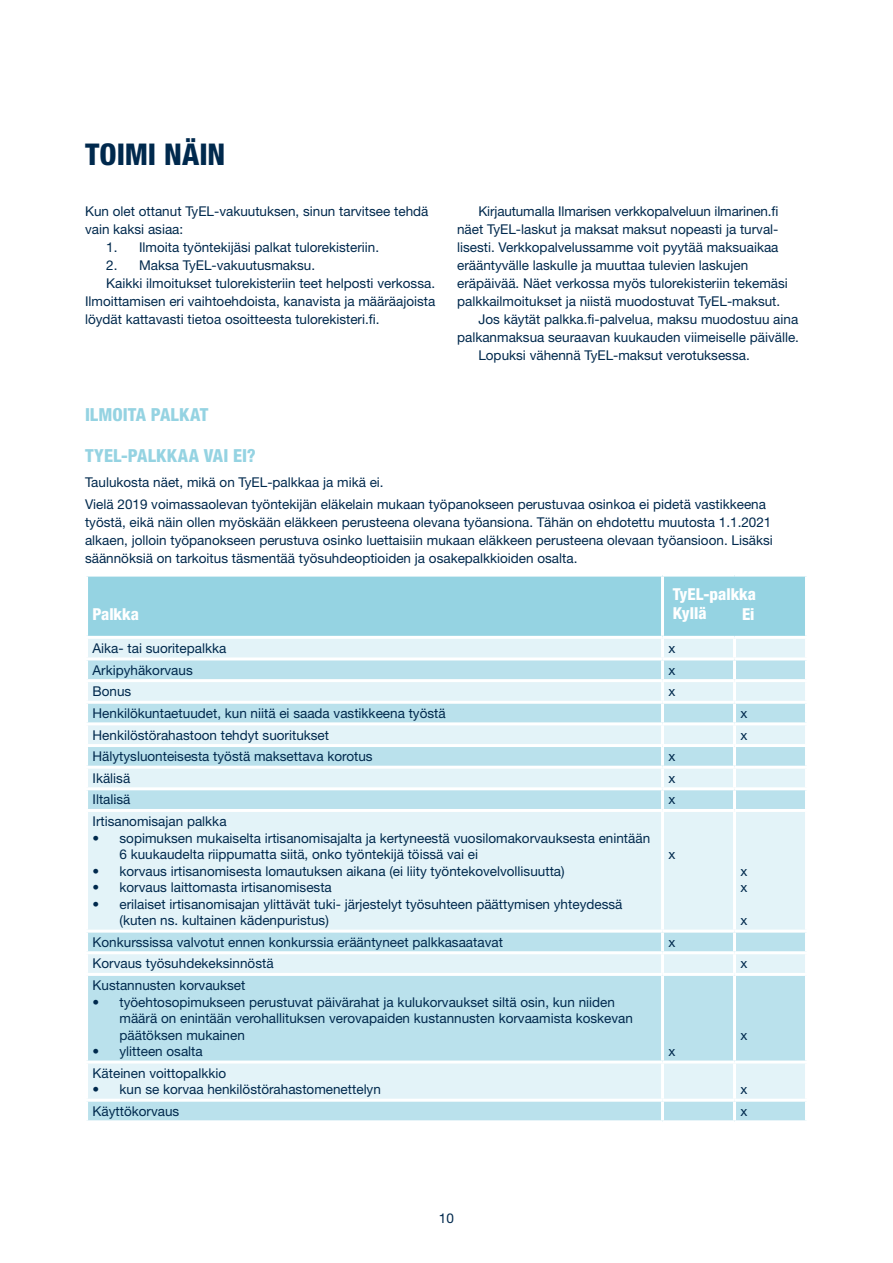
<style>
.page{position:relative;width:893px;height:1263px;background:#fff}
.page>*{position:absolute;margin:0;border:0;box-sizing:border-box;transform-origin:0 0}
.t1{font:800 condensed 30px "Helvetica Neue LT Std";letter-spacing:-.005em;color:#00294d}
.t2{font:800 condensed 18px "Helvetica Neue LT Std";letter-spacing:.005em;color:#95d3e2}
.t3{font:800 condensed 16.5px/19.5px "Helvetica Neue LT Std";color:#fff}
.t4{font:13.5px/16.5px "Helvetica Neue LT Std";color:#00294d}
</style>
<div class="page">
<svg style="left:88px;top:577px;width:717px;height:80px;background:#a7dae7"></svg>
<div style="left:88px;top:660px;width:717px;height:460px;background:#bae1ec"></div>
<svg style="left:88px;top:682px;width:717px;height:417px;background:#d2ebf3"></svg>
<hr style="left:661px;top:639px;width:3px;height:18px;background:#fff">
<hr style="left:733px;top:639px;width:3px;height:18px;background:#fff">
<hr style="left:661px;top:660px;width:3px;height:19px;background:#fff">
<hr style="left:733px;top:660px;width:3px;height:19px;background:#fff">
<hr style="left:85px;top:679px;width:577px;height:3px;background:#fff">
<hr style="left:662px;top:679px;width:72px;height:3px;background:#fff">
<hr style="left:661px;top:682px;width:3px;height:19px;background:#fff">
<hr style="left:734px;top:679px;width:74px;height:3px;background:#fff">
<hr style="left:733px;top:682px;width:3px;height:19px;background:#fff">
<hr style="left:85px;top:701px;width:577px;height:3px;background:#fff">
<hr style="left:662px;top:701px;width:72px;height:3px;background:#fff">
<hr style="left:661px;top:704px;width:3px;height:18px;background:#fff">
<hr style="left:734px;top:701px;width:74px;height:3px;background:#fff">
<hr style="left:733px;top:704px;width:3px;height:18px;background:#fff">
<hr style="left:85px;top:722px;width:577px;height:3px;background:#fff">
<hr style="left:662px;top:722px;width:72px;height:3px;background:#fff">
<hr style="left:661px;top:725px;width:3px;height:19px;background:#fff">
<hr style="left:734px;top:722px;width:74px;height:3px;background:#fff">
<hr style="left:733px;top:725px;width:3px;height:19px;background:#fff">
<hr style="left:85px;top:744px;width:577px;height:3px;background:#fff">
<hr style="left:662px;top:744px;width:72px;height:3px;background:#fff">
<hr style="left:661px;top:747px;width:3px;height:19px;background:#fff">
<hr style="left:734px;top:744px;width:74px;height:3px;background:#fff">
<hr style="left:733px;top:747px;width:3px;height:19px;background:#fff">
<hr style="left:85px;top:766px;width:577px;height:3px;background:#fff">
<hr style="left:662px;top:766px;width:72px;height:3px;background:#fff">
<hr style="left:661px;top:769px;width:3px;height:18px;background:#fff">
<hr style="left:734px;top:766px;width:74px;height:3px;background:#fff">
<hr style="left:733px;top:769px;width:3px;height:18px;background:#fff">
<hr style="left:85px;top:787px;width:577px;height:3px;background:#fff">
<hr style="left:662px;top:787px;width:72px;height:3px;background:#fff">
<hr style="left:661px;top:790px;width:3px;height:19px;background:#fff">
<hr style="left:734px;top:787px;width:74px;height:3px;background:#fff">
<hr style="left:733px;top:790px;width:3px;height:19px;background:#fff">
<hr style="left:85px;top:809px;width:577px;height:3px;background:#fff">
<hr style="left:662px;top:809px;width:72px;height:3px;background:#fff">
<hr style="left:661px;top:812px;width:3px;height:118px;background:#fff">
<hr style="left:734px;top:809px;width:74px;height:3px;background:#fff">
<hr style="left:733px;top:812px;width:3px;height:118px;background:#fff">
<hr style="left:85px;top:930px;width:577px;height:3px;background:#fff">
<hr style="left:662px;top:930px;width:72px;height:3px;background:#fff">
<hr style="left:661px;top:933px;width:3px;height:18px;background:#fff">
<hr style="left:734px;top:930px;width:74px;height:3px;background:#fff">
<hr style="left:733px;top:933px;width:3px;height:18px;background:#fff">
<hr style="left:85px;top:951px;width:577px;height:3px;background:#fff">
<hr style="left:662px;top:951px;width:72px;height:3px;background:#fff">
<hr style="left:661px;top:954px;width:3px;height:19px;background:#fff">
<hr style="left:734px;top:951px;width:74px;height:3px;background:#fff">
<hr style="left:733px;top:954px;width:3px;height:19px;background:#fff">
<hr style="left:85px;top:973px;width:577px;height:3px;background:#fff">
<hr style="left:662px;top:973px;width:72px;height:3px;background:#fff">
<hr style="left:661px;top:976px;width:3px;height:84px;background:#fff">
<hr style="left:734px;top:973px;width:74px;height:3px;background:#fff">
<hr style="left:733px;top:976px;width:3px;height:84px;background:#fff">
<hr style="left:85px;top:1060px;width:577px;height:3px;background:#fff">
<hr style="left:662px;top:1060px;width:72px;height:3px;background:#fff">
<hr style="left:661px;top:1063px;width:3px;height:36px;background:#fff">
<hr style="left:734px;top:1060px;width:74px;height:3px;background:#fff">
<hr style="left:733px;top:1063px;width:3px;height:36px;background:#fff">
<hr style="left:85px;top:1099px;width:577px;height:3px;background:#fff">
<hr style="left:662px;top:1099px;width:72px;height:3px;background:#fff">
<hr style="left:661px;top:1102px;width:3px;height:18px;background:#fff">
<hr style="left:734px;top:1099px;width:74px;height:3px;background:#fff">
<hr style="left:733px;top:1102px;width:3px;height:18px;background:#fff">
<hr style="left:85px;top:636px;width:577px;height:3px;background:#fff">
<hr style="left:661px;top:577px;width:3px;height:59px;background:#fff">
<hr style="left:662px;top:636px;width:72px;height:3px;background:#fff">
<hr style="left:734px;top:636px;width:74px;height:3px;background:#fff">
<h1 class="t1" style="left:85px;top:136px;width:142px">TOIMI NÄIN</h1>
<p class="t4" style="left:85px;top:202px;width:345px;line-height:18px">Kun olet ottanut TyEL-vakuutuksen, sinun tarvitsee tehdä vain kaksi asiaa:</p>
<p class="t4" style="left:106px;top:239px;width:274px">1. Ilmoita työntekijäsi palkat tulorekisteriin.</p>
<p class="t4" style="left:106px;top:257px;width:210px">2. Maksa TyEL-vakuutusmaksu.</p>
<p class="t4" style="left:106px;top:275px;width:330px">Kaikki ilmoitukset tulorekisteriin teet helposti verkossa.</p>
<p class="t4" style="left:85px;top:293px;width:352px">Ilmoittamisen eri vaihtoehdoista, kanavista ja määräajoista</p>
<p class="t4" style="left:85px;top:311px;width:296px">löydät kattavasti tietoa osoitteesta tulorekisteri.fi.</p>
<p class="t4" style="left:478px;top:203px;width:302px">Kirjautumalla Ilmarisen verkkopalveluun ilmarinen.fi</p>
<p class="t4" style="left:457px;top:221px;width:323px">näet TyEL-laskut ja maksat maksut nopeasti ja turval-</p>
<p class="t4" style="left:457px;top:239px;width:323px">lisesti. Verkkopalvelussamme voit pyytää maksuaikaa</p>
<p class="t4" style="left:457px;top:257px;width:293px">erääntyvälle laskulle ja muuttaa tulevien laskujen</p>
<p class="t4" style="left:457px;top:275px;width:332px">eräpäivää. Näet verkossa myös tulorekisteriin tekemäsi</p>
<p class="t4" style="left:457px;top:293px;width:325px">palkkailmoitukset ja niistä muodostuvat TyEL-maksut.</p>
<p class="t4" style="left:478px;top:311px;width:321px">Jos käytät palkka.fi-palvelua, maksu muodostuu aina</p>
<p class="t4" style="left:457px;top:329px;width:343px">palkanmaksua seuraavan kuukauden viimeiselle päivälle.</p>
<p class="t4" style="left:478px;top:347px;width:273px">Lopuksi vähennä TyEL-maksut verotuksessa.</p>
<h2 class="t2" style="left:85px;top:404px;width:125px">ILMOITA PALKAT</h2>
<h2 class="t2" style="left:85px;top:444px;width:172px">TYEL-PALKKAA VAI EI?</h2>
<p class="t4" style="left:85px;top:471px;width:682px;line-height:22.2px">Taulukosta näet, mikä on TyEL-palkkaa ja mikä ei.<br>Vielä 2019 voimassaolevan työntekijän eläkelain mukaan työpanokseen perustuvaa osinkoa ei pidetä vastikkeena</p>
<p class="t4" style="left:85px;top:513px;width:689px;line-height:18px;text-align:justify">työstä, eikä näin ollen myöskään eläkkeen perusteena olevana työansiona. Tähän on ehdotettu muutosta 1.1.2021 alkaen, jolloin työpanokseen perustuva osinko luettaisiin mukaan eläkkeen perusteena olevaan työansioon. Lisäksi säännöksiä on tarkoitus täsmentää työsuhdeoptioiden ja osakepalkkioiden osalta.</p>
<p class="t3" style="left:673px;top:584px;width:85px">TyEL-palkka<br>Kyllä</p>
<p class="t3" style="left:742px;top:604px;width:14px">Ei</p>
<p class="t3" style="left:93px;top:604px;width:48px">Palkka</p>
<p class="t4" style="left:93px;top:640px;width:135px">Aika- tai suoritepalkka</p>
<p class="t4" style="left:668px;top:640px;width:8px">x</p>
<p class="t4" style="left:93px;top:661px;width:102px">Arkipyhäkorvaus</p>
<p class="t4" style="left:668px;top:661px;width:8px">x</p>
<p class="t4" style="left:93px;top:683px;width:40px">Bonus</p>
<p class="t4" style="left:668px;top:683px;width:8px">x</p>
<p class="t4" style="left:93px;top:705px;width:355px">Henkilökuntaetuudet, kun niitä ei saada vastikkeena työstä</p>
<p class="t4" style="left:740px;top:705px;width:8px">x</p>
<p class="t4" style="left:93px;top:726px;width:238px">Henkilöstörahastoon tehdyt suoritukset</p>
<p class="t4" style="left:740px;top:726px;width:8px">x</p>
<p class="t4" style="left:93px;top:748px;width:282px">Hälytysluonteisesta työstä maksettava korotus</p>
<p class="t4" style="left:668px;top:748px;width:8px">x</p>
<p class="t4" style="left:93px;top:770px;width:39px">Ikälisä</p>
<p class="t4" style="left:668px;top:770px;width:8px">x</p>
<p class="t4" style="left:93px;top:791px;width:39px">Iltalisä</p>
<p class="t4" style="left:668px;top:791px;width:8px">x</p>
<p class="t4" style="left:93px;top:813px;width:136px">Irtisanomisajan palkka</p>
<p class="t4" style="left:120px;top:829px;width:532px;text-indent:-27px">• sopimuksen mukaiselta irtisanomisajalta ja kertyneestä vuosilomakorvauksesta enintään<br>6 kuukaudelta riippumatta siitä, onko työntekijä töissä vai ei</p>
<p class="t4" style="left:93px;top:862px;width:474px">• korvaus irtisanomisesta lomautuksen aikana (ei liity työntekovelvollisuutta)</p>
<p class="t4" style="left:93px;top:879px;width:241px">• korvaus laittomasta irtisanomisesta</p>
<p class="t4" style="left:120px;top:895px;width:504px;text-indent:-27px">• erilaiset irtisanomisajan ylittävät tuki- järjestelyt työsuhteen päättymisen yhteydessä (kuten ns. kultainen kädenpuristus)</p>
<p class="t4" style="left:668px;top:846px;width:8px">x</p>
<p class="t4" style="left:740px;top:862px;width:8px">x x</p>
<p class="t4" style="left:740px;top:912px;width:8px">x</p>
<p class="t4" style="left:93px;top:933px;width:412px">Konkurssissa valvotut ennen konkurssia erääntyneet palkkasaatavat</p>
<p class="t4" style="left:668px;top:933px;width:8px">x</p>
<p class="t4" style="left:93px;top:955px;width:183px">Korvaus työsuhdekeksinnöstä</p>
<p class="t4" style="left:740px;top:955px;width:8px">x</p>
<p class="t4" style="left:93px;top:977px;width:154px">Kustannusten korvaukset</p>
<p class="t4" style="left:120px;top:993px;width:515px;text-indent:-27px">• työehtosopimukseen perustuvat päivärahat ja kulukorvaukset siltä osin, kun niiden määrä on enintään verohallituksen verovapaiden kustannusten korvaamista koskevan päätöksen mukainen</p>
<p class="t4" style="left:93px;top:1043px;width:112px">• ylitteen osalta</p>
<p class="t4" style="left:668px;top:1043px;width:8px">x</p>
<p class="t4" style="left:740px;top:1026px;width:8px">x</p>
<p class="t4" style="left:93px;top:1064px;width:135px">Käteinen voittopalkkio</p>
<p class="t4" style="left:93px;top:1081px;width:290px">• kun se korvaa henkilöstörahastomenettelyn</p>
<p class="t4" style="left:740px;top:1081px;width:8px">x</p>
<p class="t4" style="left:93px;top:1102px;width:88px">Käyttökorvaus</p>
<p class="t4" style="left:740px;top:1102px;width:8px">x</p>
<p class="t4" style="left:439px;top:1209px;width:17px">10</p>
</div>
